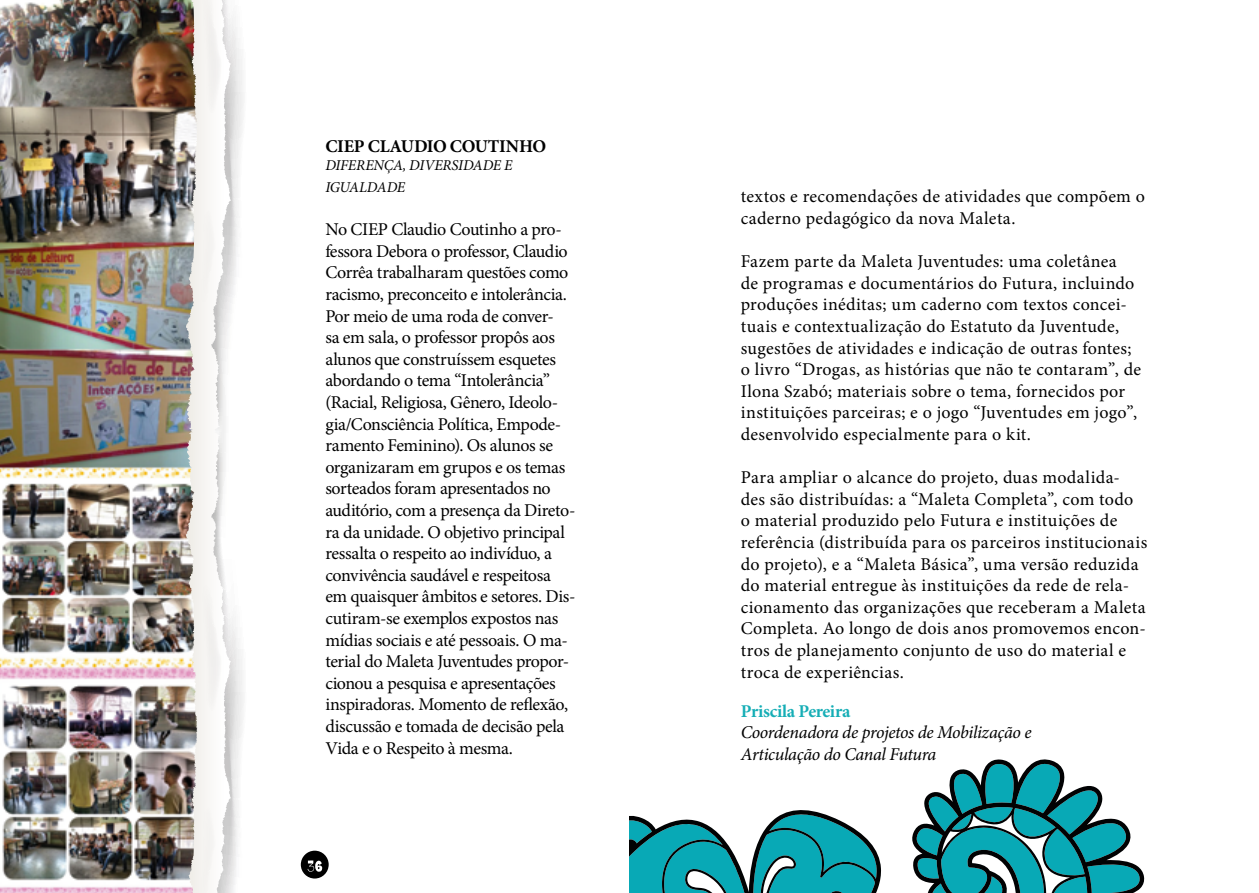
<style>
.page{position:relative;width:1259px;height:893px;background:#fff}
.page>*{position:absolute;margin:0;border:0;box-sizing:border-box;transform-origin:0 0}
.t1{font:18px/21.6px "Minion Pro";letter-spacing:.005em;color:#000}
.t2{font:18px/21.6px "Minion Pro";letter-spacing:-.025em;color:#000}
.t3{font:italic 18px/21.6px "Minion Pro";letter-spacing:-.02em;color:#000}
.t4{font:700 18px "Minion Pro";letter-spacing:-.015em;color:#000}
.t5{font:700 18px "Minion Pro";letter-spacing:-.02em;color:#16aeb6}
.t6{font:italic 15px/21.6px "Minion Pro";letter-spacing:-.015em;color:#000}
</style>
<div class="page">
<div style="left:301px;top:851px;width:28px;height:27px;background:#000;border-radius:50%"></div>
<svg style="left:307px;top:860px;width:15px;height:12px"></svg>
<img style="left:0;top:0;width:187px;height:893px">
<svg style="left:187px;top:0;width:57px;height:893px"></svg>
<svg style="left:629px;top:759px;width:516px;height:134px"></svg>
<p class="t4" style="left:325px;top:134px;width:222px">CIEP CLAUDIO COUTINHO</p>
<p class="t6" style="left:325px;top:155px;width:189px">DIFERENÇA, DIVERSIDADE E<br>IGUALDADE</p>
<p class="t2" style="left:325px;top:219px;width:252px">No CIEP Claudio Coutinho a pro&shy;fessora Debora o professor, Claudio Corrêa trabalharam questões como racismo, preconceito e intolerância.<br>Por meio de uma roda de conver-<br>sa em sala, o professor propôs aos alunos que construíssem esquetes abordando o tema “Intolerância” (Racial, Religiosa, Gênero, Ideolo&shy;gia/Consciência Política, Empode&shy;ramento Feminino). Os alunos se organizaram em grupos e os temas sorteados foram apresentados no auditório, com a presença da Direto&shy;ra da unidade. O objetivo principal ressalta o respeito ao indivíduo, a convivência saudável e respeitosa em quaisquer âmbitos e setores. Dis&shy;cutiram-se exemplos expostos nas mídias sociais e até pessoais. O ma&shy;terial do Maleta Juventudes propor&shy;cionou a pesquisa e apresentações inspiradoras. Momento de reflexão, discussão e tomada de decisão pela Vida e o Respeito à mesma.</p>
<p class="t1" style="left:740px;top:186px;width:406px">textos e recomendações de atividades que compõem o caderno pedagógico da nova Maleta.</p>
<p class="t1" style="left:740px;top:251px;width:402px">Fazem parte da Maleta Juventudes: uma coletânea<br>de programas e documentários do Futura, incluindo produções inéditas; um caderno com textos concei&shy;tuais e contextualização do Estatuto da Juventude, sugestões de atividades e indicação de outras fontes; o livro “Drogas, as histórias que não te contaram”, de Ilona Szabó; materiais sobre o tema, fornecidos por instituições parceiras; e o jogo “Juventudes em jogo”, desenvolvido especialmente para o kit.</p>
<p class="t1" style="left:740px;top:467px;width:408px">Para ampliar o alcance do projeto, duas modalida&shy;des são distribuídas: a “Maleta Completa”, com todo<br>o material produzido pelo Futura e instituições de referência (distribuída para os parceiros institucionais do projeto), e a “Maleta Básica”, uma versão reduzida do material entregue às instituições da rede de rela&shy;cionamento das organizações que receberam a Maleta Completa. Ao longo de dois anos promovemos encon&shy;tros de planejamento conjunto de uso do material e troca de experiências.</p>
<p class="t5" style="left:740px;top:698px;width:111px">Priscila Pereira</p>
<p class="t3" style="left:740px;top:722px;width:292px">Coordenadora de projetos de Mobilização e<br>Articulação do Canal Futura</p>
</div>
